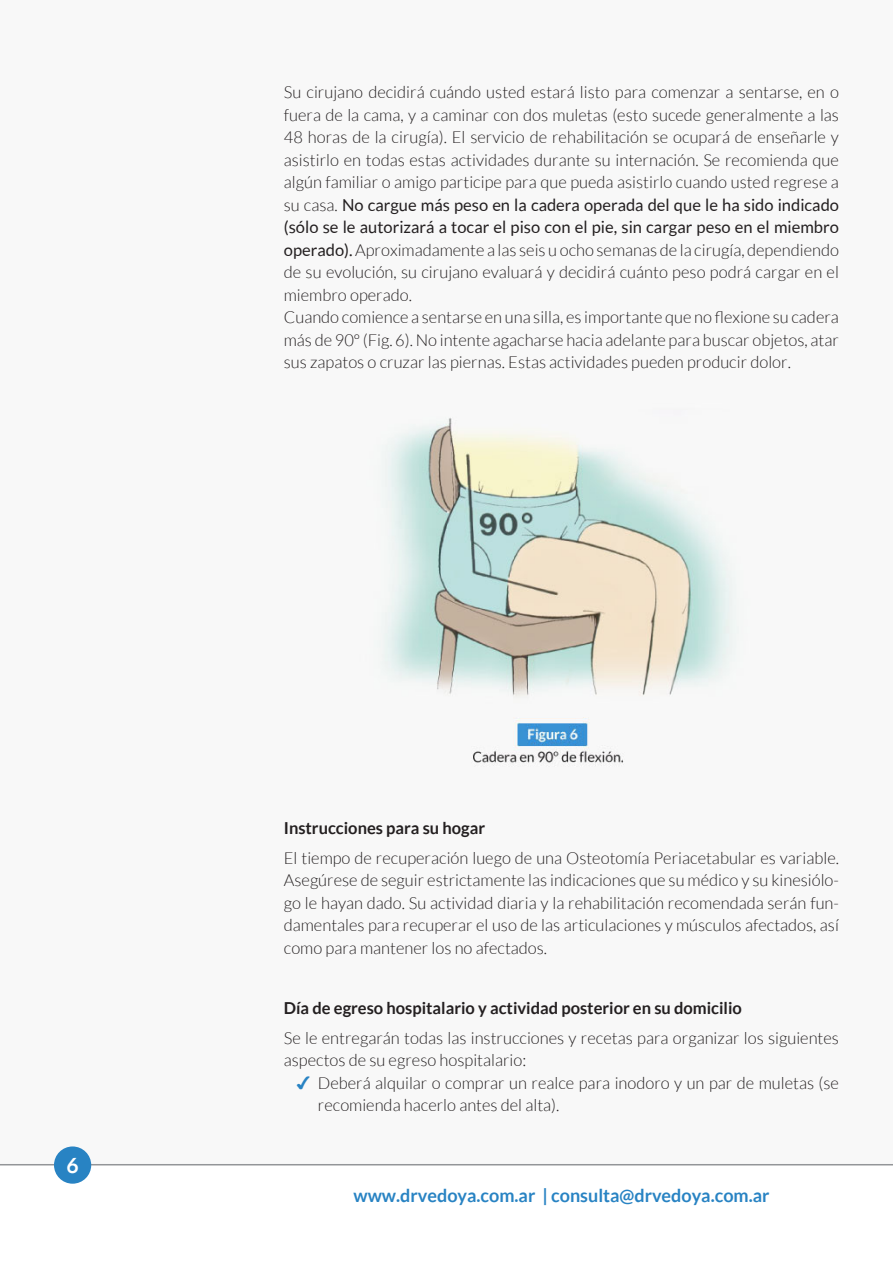
<style>
.page{position:relative;width:893px;height:1263px;background:#fff}
.page>*{position:absolute;margin:0;border:0;box-sizing:border-box;transform-origin:0 0}
.t1{font:700 21px "Lato";color:#fff}
.t2{font:700 18px "Lato";color:#2883c3}
.t3{font:300 16.5px/22.5px "Lato";color:#231f20}
.t4{font:700 16.5px "Lato";color:#231f20}
.s1{font-weight:400}
.s2{font-family:"Monotype Sorts";font-weight:400;color:#2883c3}
</style>
<div class="page">
<div style="left:0;top:0;width:893px;height:1165px;background:#f8f8f8"></div>
<hr style="left:0;top:1164px;width:893px;height:1px;background:#939598">
<div style="left:54px;top:1146px;width:37px;height:38px;background:#2883c3;border-radius:50%"></div>
<img style="left:385px;top:418px;width:345px;height:346px">
<p class="t1" style="left:67px;top:1153px;width:14px">6</p>
<p class="t3" style="left:284px;top:81px;width:557px">Su cirujano decidirá cuándo usted estará listo para comenzar a sentarse, en o fuera de la cama, y a caminar con dos muletas (esto sucede generalmente a las 48 horas de la cirugía). El servicio de rehabilitación se ocupará de enseñarle y asistirlo en todas estas actividades durante su internación. Se recomienda que algún familiar o amigo participe para que pueda asistirlo cuando usted regrese a su casa. <span class="s1">No cargue más peso en la cadera operada del que le ha sido indicado (sólo se le autorizará a tocar el piso con el pie, sin cargar peso en el miembro operado).</span> Aproximadamente a las seis u ocho semanas de la cirugía, dependiendo de su evolución, su cirujano evaluará y decidirá cuánto peso podrá cargar en el miembro operado.<br>Cuando comience a sentarse en una silla, es importante que no flexione su cadera más de 90º (Fig. 6). No intente agacharse hacia adelante para buscar objetos, atar sus zapatos o cruzar las piernas. Estas actividades pueden producir dolor.</p>
<p class="t4" style="left:284px;top:818px;width:203px">Instrucciones para su hogar</p>
<p class="t3" style="left:284px;top:846px;width:557px;text-align:justify">El tiempo de recuperación luego de una Osteotomía Periacetabular es variable.<br>Asegúrese de seguir estrictamente las indicaciones que su médico y su kinesiólo&shy;go le hayan dado. Su actividad diaria y la rehabilitación recomendada serán fun&shy;damentales para recuperar el uso de las articulaciones y músculos afectados, así como para mantener los no afectados.</p>
<p class="t4" style="left:284px;top:998px;width:460px">Día de egreso hospitalario y actividad posterior en su domicilio</p>
<p class="t3" style="left:284px;top:1026px;width:557px">Se le entregarán todas las instrucciones y recetas para organizar los siguientes aspectos de su egreso hospitalario:</p>
<p class="t3" style="left:318px;top:1071px;width:523px;text-indent:-21px"><span class="s2">4</span> Deberá alquilar o comprar un realce para inodoro y un par de muletas (se recomienda hacerlo antes del alta).</p>
<p class="t2" style="left:353px;top:1185px;width:418px">www.drvedoya.com.ar | consulta@drvedoya.com.ar</p>
</div>
